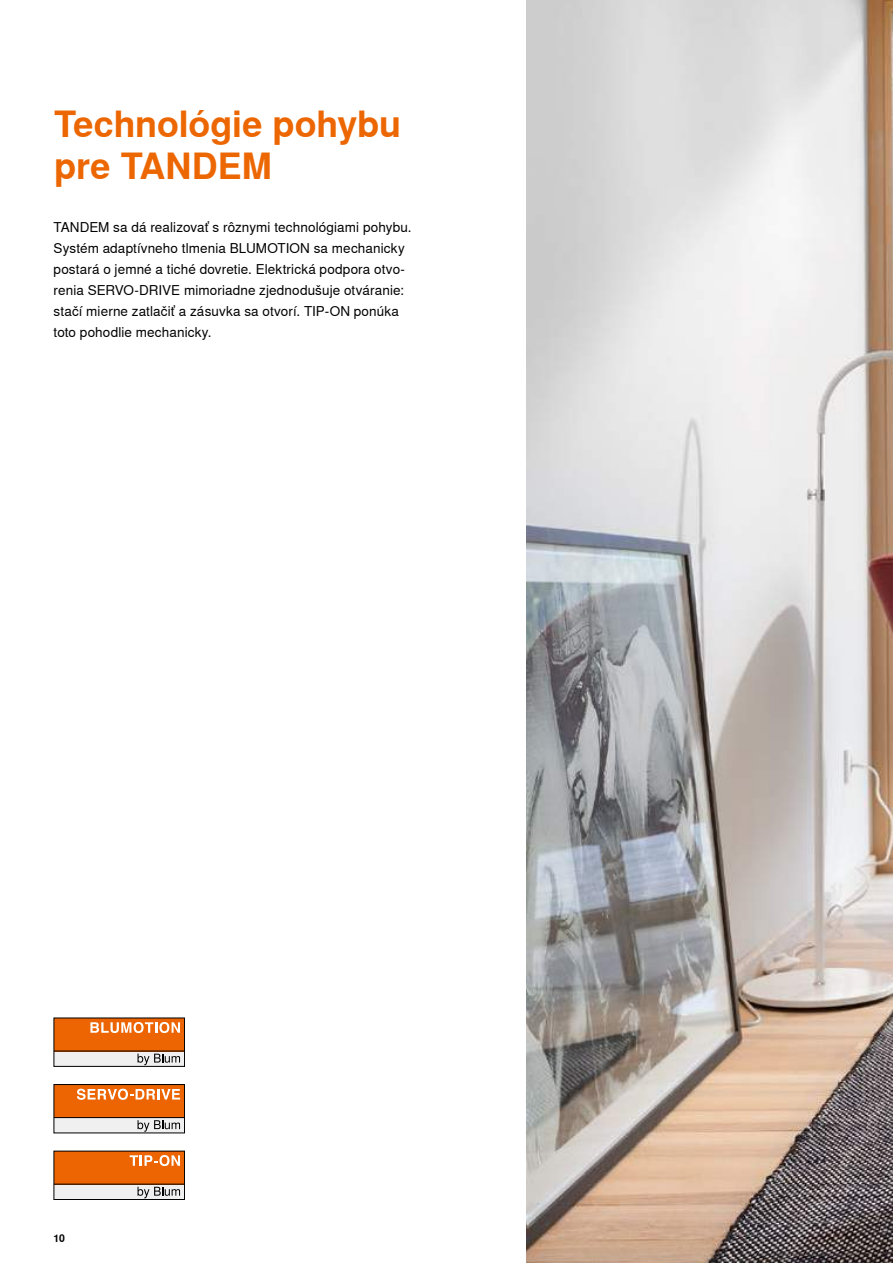
<style>
.page{position:relative;width:893px;height:1263px;background:#fff}
.page>*{position:absolute;margin:0;border:0;box-sizing:border-box;transform-origin:0 0}
.t1{font:700 36px/42.2px "Nimbus Sans Global";letter-spacing:-.005em;color:#ec6602}
.t2{font:13.5px/21px "Nimbus Sans Global";letter-spacing:.01em;color:#000}
.t3{font:700 10.5px "Nimbus Sans Global";color:#000}
</style>
<div class="page">
<img style="left:527px;top:0;width:366px;height:1263px">
<div style="left:54px;top:1051px;width:131px;height:15px;background:#f0f0f0"></div>
<div style="left:54px;top:1018px;width:131px;height:33px;background:#ec6502"></div>
<hr style="left:54px;top:1051px;width:131px;height:1px;background:#000">
<div style="left:54px;top:1018px;width:131px;height:49px;border:1px solid #000"></div>
<svg style="left:90px;top:1022px;width:90px;height:11px"></svg>
<svg style="left:138px;top:1054px;width:42px;height:11px"></svg>
<div style="left:54px;top:1117px;width:131px;height:16px;background:#f0f0f0"></div>
<div style="left:54px;top:1084px;width:131px;height:33px;background:#ec6502"></div>
<hr style="left:54px;top:1117px;width:131px;height:1px;background:#000">
<div style="left:54px;top:1084px;width:131px;height:49px;border:1px solid #000"></div>
<svg style="left:138px;top:1120px;width:42px;height:12px"></svg>
<svg style="left:77px;top:1089px;width:103px;height:11px"></svg>
<div style="left:54px;top:1184px;width:131px;height:15px;background:#f0f0f0"></div>
<div style="left:54px;top:1151px;width:131px;height:33px;background:#ec6502"></div>
<hr style="left:54px;top:1184px;width:131px;height:1px;background:#000">
<div style="left:54px;top:1151px;width:131px;height:49px;border:1px solid #000"></div>
<svg style="left:130px;top:1155px;width:50px;height:11px"></svg>
<svg style="left:138px;top:1187px;width:42px;height:11px"></svg>
<h1 class="t1" style="left:54px;top:103px;width:349px">Technológie pohybu pre TANDEM</h1>
<p class="t2" style="left:54px;top:216px;width:360px">TANDEM sa dá realizovať s rôznymi technológiami pohybu.<br>Systém adaptívneho tlmenia BLUMOTION sa mechanicky postará o jemné a tiché dovretie. Elektrická podpora otvo&shy;renia SERVO-DRIVE mimoriadne zjednodušuje otváranie: stačí mierne zatlačiť a zásuvka sa otvorí. TIP-ON ponúka toto pohodlie mechanicky.</p>
<p class="t3" style="left:54px;top:1232px;width:13px">10</p>
</div>
